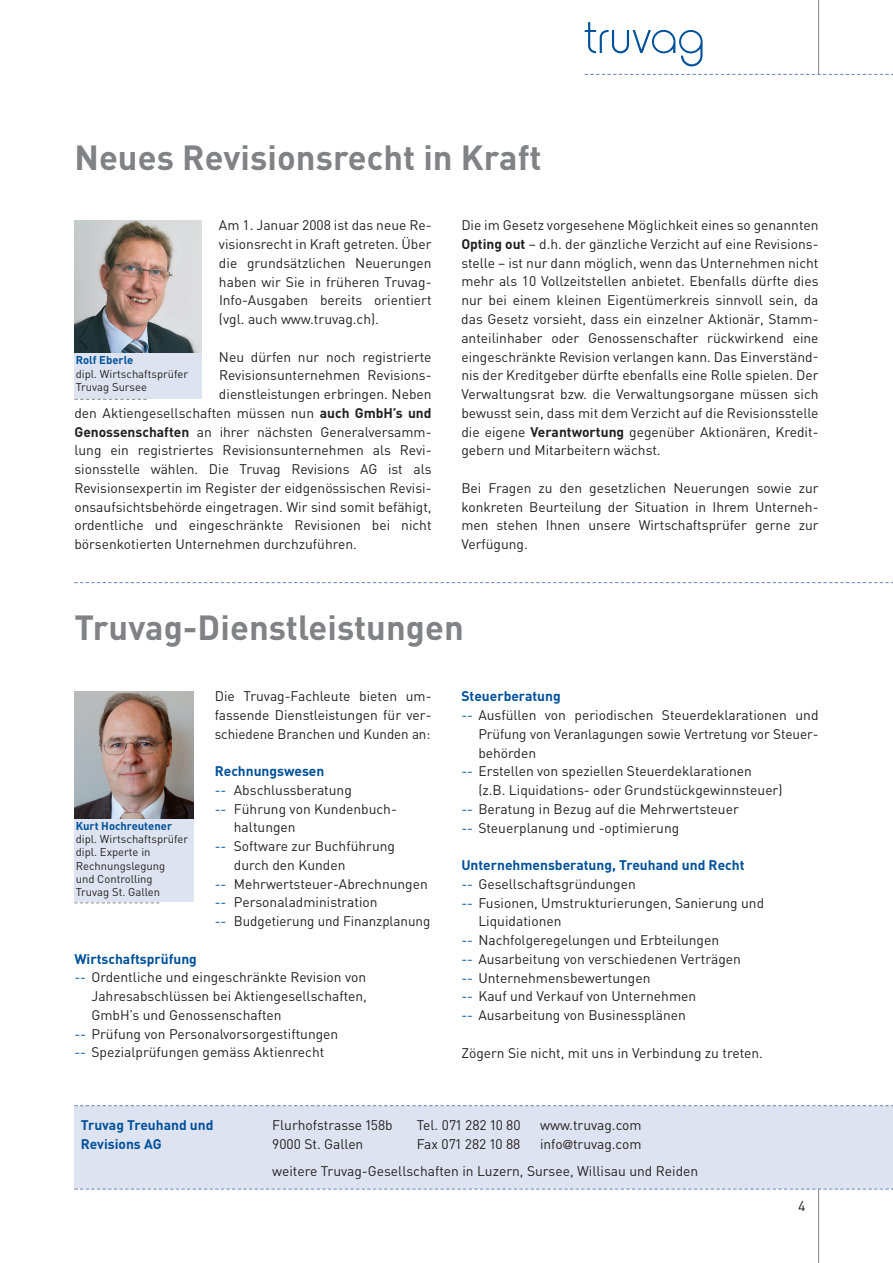
<style>
.page{position:relative;width:893px;height:1263px;background:#fff}
.page>*{position:absolute;margin:0;border:0;box-sizing:border-box;transform-origin:0 0}
.t1{font:700 34.5px "DIN";color:#808285}
.t2{font:14.25px "DIN";color:#231f20}
.t3{font:13.8px/18.8px "DIN";color:#231f20;text-align:justify}
.t4{font:700 13.8px "DIN";color:#01519b}
.t5{font:11.25px/13.2px "DIN";color:#231f20}
.t6{font:700 11.25px "DIN";color:#01519b}
.s1{font-weight:700}
.s2{color:#01519b}
.s3{font-family:"Frutiger";font-weight:300;font-size:12.9px}
</style>
<div class="page">
<hr style="left:818px;top:0;width:1px;height:74px;background:#939598">
<svg style="left:585px;top:74px;width:308px;height:1px"></svg>
<svg style="left:585px;top:22px;width:118px;height:44px"></svg>
<hr style="left:818px;top:1188px;width:1px;height:75px;background:#939598">
<div style="left:74px;top:1106px;width:819px;height:82px;background:#dee3f1"></div>
<svg style="left:74px;top:1105px;width:819px;height:1px"></svg>
<svg style="left:74px;top:1188px;width:819px;height:2px;background:#c5cee4"></svg>
<div style="left:74px;top:353px;width:128px;height:46px;background:#dee3f1"></div>
<img style="left:74px;top:220px;width:128px;height:133px">
<svg style="left:74px;top:399px;width:73px;height:1px"></svg>
<svg style="left:74px;top:582px;width:819px;height:1px"></svg>
<div style="left:74px;top:819px;width:119px;height:83px;background:#dee3f1"></div>
<img style="left:74px;top:691px;width:119px;height:128px">
<svg style="left:74px;top:902px;width:85px;height:1px"></svg>
<h1 class="t1" style="left:74px;top:135px;width:469px">Neues Revisionsrecht in Kraft</h1>
<p class="t3" style="left:219px;top:216px;width:214px">Am 1. Januar 2008 ist das neue Re&shy;visionsrecht in Kraft getreten. Über die grundsätzlichen Neuerungen haben wir Sie in früheren Truvag-Info-Ausgaben bereits orientiert (vgl. auch www.truvag.ch).</p>
<p class="t3" style="left:219px;top:347px;width:214px">Neu dürfen nur noch registrierte</p>
<p class="t3" style="left:219px;top:366px;width:214px">Revisionsunternehmen Revisions-</p>
<p class="t3" style="left:219px;top:384px;width:214px">dienstleistungen erbringen. Neben</p>
<p class="t3" style="left:74px;top:403px;width:359px">den Aktiengesellschaften müssen nun <span class="s1">auch GmbH’s und</span></p>
<p class="t3" style="left:74px;top:422px;width:359px"><span class="s1">Genossenschaften</span> an ihrer nächsten Generalversamm-</p>
<p class="t3" style="left:74px;top:441px;width:359px">lung ein registriertes Revisionsunternehmen als Revi-</p>
<p class="t3" style="left:74px;top:459px;width:359px">sionsstelle wählen. Die Truvag Revisions AG ist als</p>
<p class="t3" style="left:74px;top:478px;width:359px">Revisionsexpertin im Register der eidgenössischen Revisi-</p>
<p class="t3" style="left:74px;top:497px;width:359px">onsaufsichtsbehörde eingetragen. Wir sind somit befähigt,</p>
<p class="t3" style="left:74px;top:516px;width:359px">ordentliche und eingeschränkte Revisionen bei nicht</p>
<p class="t3" style="left:74px;top:534px;width:284px">börsenkotierten Unternehmen durchzuführen.</p>
<p class="t6" style="left:76px;top:353px;width:59px">Rolf Eberle</p>
<p class="t5" style="left:76px;top:367px;width:114px">dipl. Wirtschaftsprüfer<br>Truvag Sursee</p>
<p class="t3" style="left:461px;top:216px;width:359px">Die im Gesetz vorgesehene Möglichkeit eines so genannten <span class="s1">Opting out</span> – d.h. der gänzliche Verzicht auf eine Revisions&shy;stelle – ist nur dann möglich, wenn das Unternehmen nicht mehr als 10 Vollzeitstellen anbietet. Ebenfalls dürfte dies nur bei einem kleinen Eigentümerkreis sinnvoll sein, da das Gesetz vorsieht, dass ein einzelner Aktionär, Stamm&shy;anteilinhaber oder Genossenschafter rückwirkend eine eingeschränkte Revision verlangen kann. Das Einverständ&shy;nis der Kreditgeber dürfte ebenfalls eine Rolle spielen. Der Verwaltungsrat bzw. die Verwaltungsorgane müssen sich bewusst sein, dass mit dem Verzicht auf die Revisionsstelle die eigene <span class="s1">Verantwortung</span> gegenüber Aktionären, Kredit&shy;gebern und Mitarbeitern wächst.</p>
<p class="t3" style="left:461px;top:478px;width:359px">Bei Fragen zu den gesetzlichen Neuerungen sowie zur konkreten Beurteilung der Situation in Ihrem Unterneh&shy;men stehen Ihnen unsere Wirtschaftsprüfer gerne zur Verfügung.</p>
<h1 class="t1" style="left:74px;top:604px;width:391px">Truvag-Dienstleistungen</h1>
<p class="t6" style="left:76px;top:819px;width:98px">Kurt Hochreutener</p>
<p class="t5" style="left:76px;top:832px;width:114px">dipl. Wirtschaftsprüfer dipl. Experte in<br>Rechnungslegung<br>und Controlling<br>Truvag St. Gallen</p>
<p class="t3" style="left:215px;top:686px;width:218px">Die Truvag-Fachleute bieten um&shy;fass-ende Dienstleistungen für ver&shy;schiedene Branchen und Kunden an:</p>
<p class="t4" style="left:215px;top:762px;width:111px">Rechnungswesen</p>
<p class="t3" style="left:215px;top:780px;width:139px"><span class="s2">--</span> Abschlussberatung</p>
<p class="t3" style="left:215px;top:799px;width:184px"><span class="s2">--</span> Führung von Kundenbuch-</p>
<p class="t3" style="left:234px;top:818px;width:63px">haltungen</p>
<p class="t3" style="left:215px;top:836px;width:182px"><span class="s2">--</span> Software zur Buchführung</p>
<p class="t3" style="left:234px;top:855px;width:113px">durch den Kunden</p>
<p class="t3" style="left:215px;top:874px;width:215px"><span class="s2">--</span> Mehrwertsteuer-Abrechnungen</p>
<p class="t3" style="left:215px;top:893px;width:164px"><span class="s2">--</span> Personaladministration</p>
<p class="t3" style="left:215px;top:911px;width:217px"><span class="s2">--</span> Budgetierung und Finanzplanung</p>
<p class="t4" style="left:74px;top:950px;width:124px">Wirtschaftsprüfung</p>
<p class="t3" style="left:74px;top:968px;width:293px"><span class="s2">--</span> Ordentliche und eingeschränkte Revision von</p>
<p class="t3" style="left:91px;top:986px;width:277px">Jahresabschlüssen bei Aktiengesellschaften,</p>
<p class="t3" style="left:91px;top:1005px;width:192px">GmbH’s und Genossenschaften</p>
<p class="t3" style="left:74px;top:1024px;width:265px"><span class="s2">--</span> Prüfung von Personalvorsorgestiftungen</p>
<p class="t3" style="left:74px;top:1043px;width:251px"><span class="s2">--</span> Spezialprüfungen gemäss Aktienrecht</p>
<p class="t4" style="left:461px;top:687px;width:101px">Steuerberatung</p>
<p class="t3" style="left:461px;top:705px;width:359px"><span class="s2">--</span> Ausfüllen von periodischen Steuerdeklarationen und</p>
<p class="t3" style="left:478px;top:724px;width:332px">Prüfung von Veranlagungen sowie Vertretung vor Steuer-</p>
<p class="t3" style="left:478px;top:743px;width:59px">behörden</p>
<p class="t3" style="left:461px;top:762px;width:292px"><span class="s2">--</span> Erstellen von speziellen Steuerdeklarationen</p>
<p class="t3" style="left:478px;top:780px;width:306px">(z.B. Liquidations- oder Grundstückgewinnsteuer)</p>
<p class="t3" style="left:461px;top:799px;width:279px"><span class="s2">--</span> Beratung in Bezug auf die Mehrwertsteuer</p>
<p class="t3" style="left:461px;top:818px;width:219px"><span class="s2">--</span> Steuerplanung und -optimierung</p>
<p class="t4" style="left:461px;top:856px;width:285px">Unternehmensberatung, Treuhand und Recht</p>
<p class="t3" style="left:461px;top:874px;width:176px"><span class="s2">--</span> Gesellschaftsgründungen</p>
<p class="t3" style="left:461px;top:893px;width:304px"><span class="s2">--</span> Fusionen, Umstrukturierungen, Sanierung und</p>
<p class="t3" style="left:478px;top:912px;width:85px">Liquidationen</p>
<p class="t3" style="left:461px;top:930px;width:259px"><span class="s2">--</span> Nachfolgeregelungen und Erbteilungen</p>
<p class="t3" style="left:461px;top:949px;width:281px"><span class="s2">--</span> Ausarbeitung von verschiedenen Verträgen</p>
<p class="t3" style="left:461px;top:968px;width:191px"><span class="s2">--</span> Unternehmensbewertungen</p>
<p class="t3" style="left:461px;top:987px;width:236px"><span class="s2">--</span> Kauf und Verkauf von Unternehmen</p>
<p class="t3" style="left:461px;top:1005px;width:226px"><span class="s2">--</span> Ausarbeitung von Businessplänen</p>
<p class="t3" style="left:461px;top:1043px;width:303px">Zögern Sie nicht, mit uns in Verbindung zu treten.</p>
<p class="t4" style="left:81px;top:1116px;width:134px">Truvag Treuhand und</p>
<p class="t3" style="left:272px;top:1115px;width:122px">Flurhofstrasse 158b</p>
<p class="t3" style="left:417px;top:1115px;width:105px">Tel. 071 282 10 80</p>
<p class="t3" style="left:540px;top:1115px;width:103px">www.truvag.com</p>
<p class="t4" style="left:81px;top:1134px;width:82px">Revisions AG</p>
<p class="t3" style="left:272px;top:1134px;width:93px">9000 St. Gallen</p>
<p class="t3" style="left:417px;top:1134px;width:105px">Fax 071 282 10 88</p>
<p class="t3" style="left:272px;top:1129px;width:428px;line-height:27.8px;text-indent:268px">info<span class="s3">@</span>truvag.com<br>weitere Truvag-Gesellschaften in Luzern, Sursee, Willisau und Reiden</p>
<p class="t2" style="left:798px;top:1197px;width:9px">4</p>
</div>
